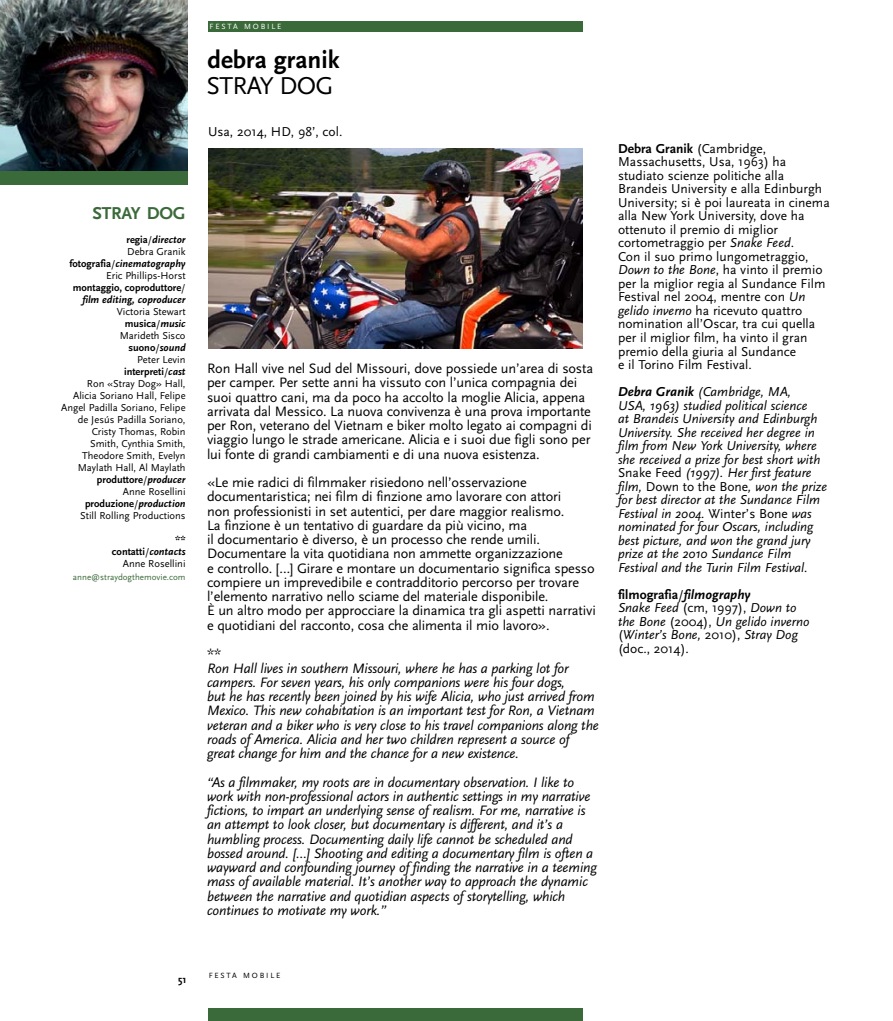
<style>
.page{position:relative;width:893px;height:1021px;background:#fff}
.page>*{position:absolute;margin:0;border:0;box-sizing:border-box;transform-origin:0 0}
.t1{font:700 25.5px "Scala Sans";color:#000}
.t2{font:25.5px "Scala Sans";letter-spacing:-.03em;color:#000}
.t3{font:700 18px "Scala Sans";letter-spacing:-.015em;color:#3b6a3a}
.t4{font:14.25px/14.2px "Scala Sans";letter-spacing:-.01em;color:#000}
.t5{font:italic 14.25px/14.2px "Scala Sans";letter-spacing:-.01em;color:#000}
.t6{font:italic 13.5px/13.5px "Scala Sans";color:#000}
.t7{font:13.5px/13.5px "Scala Sans";color:#000}
.t8{font:10.5px/12px "Scala Sans";color:#000;text-align:right}
.t9{font:italic 700 10.5px/12px "Scala Sans";color:#000;text-align:right}
.t10{font:700 10.5px "Scala Sans";color:#000}
.t11{font:9px "Scala Sans";color:#3b6a3a}
.t12{font:7.8px "Scala Sans";letter-spacing:.23em;color:#fff}
.t13{font:7.8px "Scala Sans";letter-spacing:.23em;color:#000}
.s1{font-style:normal}
.s2{font-weight:400;font-style:normal}
.s3{font-weight:700}
.s4{font-weight:700;font-style:italic}
.s5{font-style:italic}
.s6{font-weight:700;font-style:normal}
</style>
<div class="page">
<div style="left:208px;top:1008px;width:375px;height:12px;background:#3b6a3a"></div>
<div style="left:208px;top:21px;width:375px;height:11px;background:#3b6a3a"></div>
<div style="left:0;top:171px;width:187px;height:14px;background:#3b6a3a"></div>
<img style="left:0;top:0;width:187px;height:171px">
<img style="left:208px;top:148px;width:375px;height:200px">
<p class="t3" style="left:92px;top:206px;width:95px">STRAY DOG</p>
<p class="t9" style="left:69px;top:234px;width:118px"><span class="s1">regia</span><span class="s2">/</span>director<br><span class="s2">Debra Granik </span><span class="s1">fotografia</span><span class="s2">/</span>cinematography<br><span class="s2">Eric Phillips-Horst </span><span class="s1">montaggio, coproduttore</span><span class="s2">/ </span>film editing, coproducer</p>
<p class="t8" style="left:61px;top:306px;width:126px">Victoria Stewart <span class="s3">musica</span>/<span class="s4">music<br></span>Marideth Sisco <span class="s3">suono</span>/<span class="s4">sound<br></span>Peter Levin<br><span class="s3">interpreti</span>/<span class="s4">cast<br></span>Ron «Stray Dog» Hall,<br>Alicia Soriano Hall, Felipe<br>Angel Padilla Soriano, Felipe de Jesús Padilla Soriano,<br>Cristy Thomas, Robin<br>Smith, Cynthia Smith,<br>Theodore Smith, Evelyn<br>Maylath Hall, Al Maylath <span class="s3">produttore</span>/<span class="s4">producer<br></span>Anne Rosellini <span class="s3">produzione</span>/<span class="s4">production<br></span>Still Rolling Productions</p>
<p class="t8" style="left:112px;top:534px;width:75px"><span class="s3">** contatti</span>/<span class="s4">contacts<br></span>Anne Rosellini</p>
<p class="t11" style="left:73px;top:574px;width:114px">anne@straydogthemovie.com</p>
<p class="t12" style="left:210px;top:23px;width:73px">FESTA MOBILE</p>
<h1 class="t1" style="left:207px;top:49px;width:134px">debra granik</h1>
<h1 class="t2" style="left:207px;top:75px;width:128px">STRAY DOG</h1>
<p class="t7" style="left:208px;top:126px;width:136px">Usa, 2014, HD, 98’, col.</p>
<p class="t4" style="left:207px;top:362px;width:388px">Ron Hall vive nel Sud del Missouri, dove possiede un’area di sosta per camper. Per sette anni ha vissuto con l’unica compagnia dei suoi quattro cani, ma da poco ha accolto la moglie Alicia, appena arrivata dal Messico. La nuova convivenza è una prova importante per Ron, veterano del Vietnam e biker molto legato ai compagni di viaggio lungo le strade americane. Alicia e i suoi due figli sono per lui fonte di grandi cambiamenti e di una nuova esistenza.</p>
<p class="t4" style="left:207px;top:476px;width:390px">«Le mie radici di filmmaker risiedono nell’osservazione documentaristica; nei film di finzione amo lavorare con attori<br>non professionisti in set autentici, per dare maggior realismo.<br>La finzione è un tentativo di guardare da più vicino, ma<br>il documentario è diverso, è un processo che rende umili.<br>Documentare la vita quotidiana non ammette organizzazione<br>e controllo. […] Girare e montare un documentario significa spesso compiere un imprevedibile e contradditorio percorso per trovare l’elemento narrativo nello sciame del materiale disponibile.<br>È un altro modo per approcciare la dinamica tra gli aspetti narrativi e quotidiani del racconto, cosa che alimenta il mio lavoro».</p>
<p class="t4" style="left:207px;top:647px;width:16px">**</p>
<p class="t5" style="left:207px;top:662px;width:393px">Ron Hall lives in southern Missouri, where he has a parking lot for campers. For seven years, his only companions were his four dogs,<br>but he has recently been joined by his wife Alicia, who just arrived from Mexico. This new cohabitation is an important test for Ron, a Vietnam veteran and a biker who is very close to his travel companions along the roads of America. Alicia and her two children represent a source of great change for him and the chance for a new existence.</p>
<p class="t5" style="left:207px;top:776px;width:391px">“As a filmmaker, my roots are in documentary observation. I like to work with non-professional actors in authentic settings in my narrative fictions, to impart an underlying sense of realism. For me, narrative is an attempt to look closer, but documentary is different, and it’s a humbling process. Documenting daily life cannot be scheduled and bossed around. […] Shooting and editing a documentary film is often a wayward and confounding journey of finding the narrative in a teeming mass of available material. It’s another way to approach the dynamic between the narrative and quotidian aspects of storytelling, which continues to motivate my work.”</p>
<p class="t7" style="left:618px;top:143px;width:213px"><span class="s3">Debra Granik</span> (Cambridge, Massachusetts, Usa, 1963) ha studiato scienze politiche alla Brandeis University e alla Edinburgh University; si è poi laureata in cinema alla New York University, dove ha ottenuto il premio di miglior cortometraggio per <span class="s5">Snake Feed</span>.<br>Con il suo primo lungometraggio, <span class="s5">Down to the Bone</span>, ha vinto il premio per la miglior regia al Sundance Film Festival nel 2004, mentre con <span class="s5">Un gelido inverno</span> ha ricevuto quattro nomination all’Oscar, tra cui quella per il miglior film, ha vinto il gran premio della giuria al Sundance<br>e il Torino Film Festival.</p>
<p class="t6" style="left:618px;top:386px;width:211px"><span class="s3">Debra Granik</span> (Cambridge, MA,<br>USA, 1963) studied political science<br>at Brandeis University and Edinburgh University. She received her degree in film from New York University, where she received a prize for best short with <span class="s1">Snake Feed</span> (1997). Her first feature film, <span class="s1">Down to the Bone</span>, won the prize for best director at the Sundance Film Festival in 2004. <span class="s1">Winter’s Bone</span> was nominated for four Oscars, including best picture, and won the grand jury prize at the 2010 Sundance Film Festival and the Turin Film Festival.</p>
<p class="t6" style="left:618px;top:588px;width:193px"><span class="s6">filmografia</span><span class="s1">/</span><span class="s3">filmography<br></span>Snake Feed <span class="s1">(cm, 1997),</span> Down to the Bone <span class="s1">(2004),</span> Un gelido inverno <span class="s1">(</span>Winter’s Bone, <span class="s1">2010),</span> Stray Dog <span class="s1">(doc., 2014).</span></p>
<p class="t10" style="left:178px;top:974px;width:10px">51</p>
<p class="t13" style="left:209px;top:972px;width:73px">FESTA MOBILE</p>
</div>
